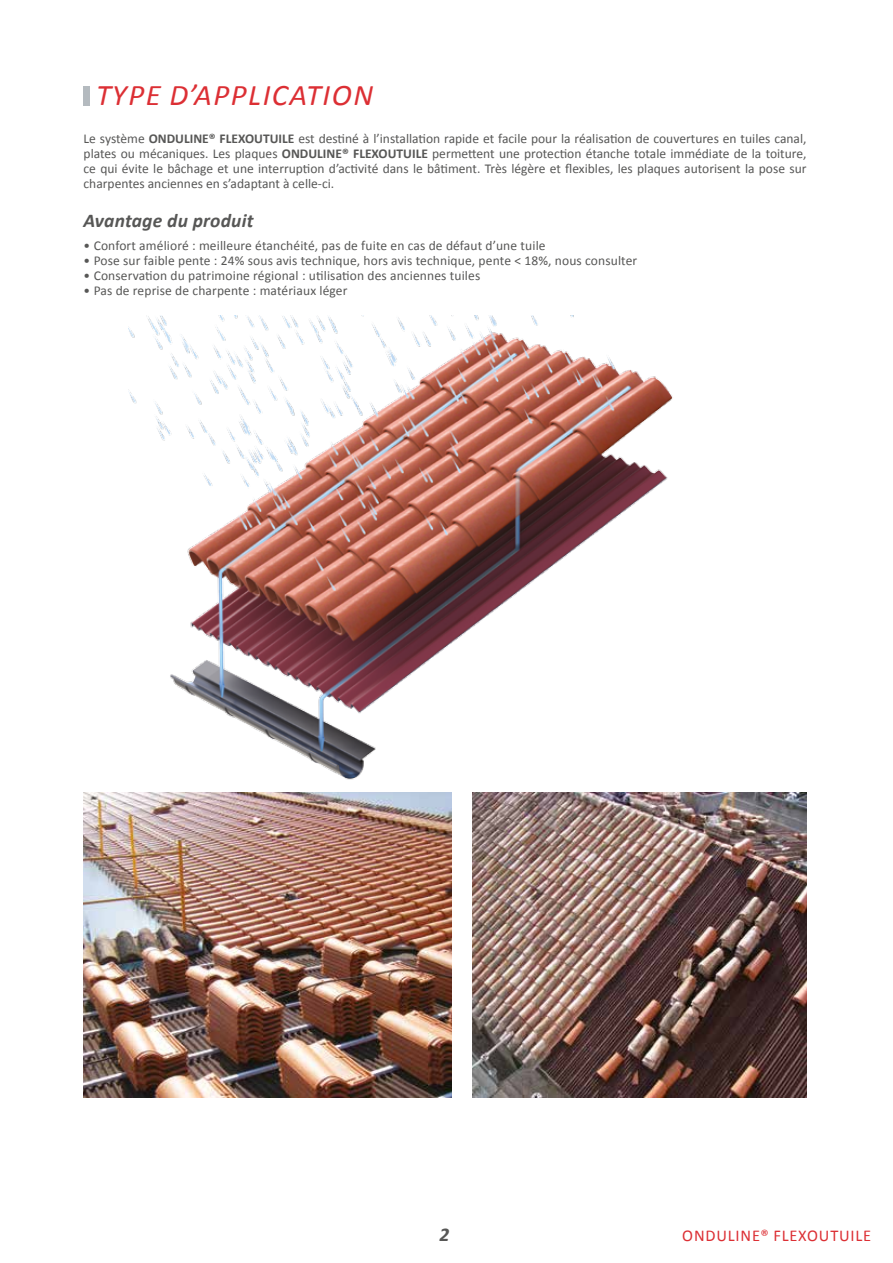
<style>
.page{position:relative;width:893px;height:1263px;background:#fff}
.page>*{position:absolute;margin:0;border:0;box-sizing:border-box;transform-origin:0 0}
.t1{font:italic 30px "Calibri";letter-spacing:.05em;color:#dc2f34}
.t2{font:italic 700 19.5px "Calibri";letter-spacing:.01em;color:#575756}
.t3{font:16.5px "Calibri";letter-spacing:.05em;color:#dc2f34}
.t4{font:13.5px/15px "Calibri";letter-spacing:.01em;color:#575756;text-align:justify}
.s1{font-weight:700}
</style>
<div class="page">
<div style="left:84px;top:86px;width:6px;height:19px;background:#b4babf"></div>
<img style="left:129px;top:316px;width:544px;height:464px">
<img style="left:472px;top:792px;width:334px;height:305px">
<img style="left:84px;top:792px;width:367px;height:305px">
<h1 class="t1" style="left:96px;top:75px;width:279px">TYPE D’APPLICATION</h1>
<p class="t4" style="left:84px;top:132px;width:724px">Le système <span class="s1">ONDULINE® FLEXOUTUILE</span> est destiné à l’installation rapide et facile pour la réalisation de couvertures en tuiles canal, plates ou mécaniques. Les plaques <span class="s1">ONDULINE® FLEXOUTUILE</span> permettent une protection étanche totale immédiate de la toiture, ce qui évite le bâchage et une interruption d’activité dans le bâtiment. Très légère et flexibles, les plaques autorisent la pose sur charpentes anciennes en s’adaptant à celle-ci.</p>
<h2 class="t2" style="left:84px;top:208px;width:171px">Avantage du produit</h2>
<p class="t4" style="left:84px;top:238px;width:463px">• Confort amélioré : meilleure étanchéité, pas de fuite en cas de défaut d’une tuile</p>
<p class="t4" style="left:84px;top:253px;width:555px">• Pose sur faible pente : 24% sous avis technique, hors avis technique, pente &lt; 18%, nous consulter</p>
<p class="t4" style="left:84px;top:268px;width:398px">• Conservation du patrimoine régional : utilisation des anciennes tuiles</p>
<p class="t4" style="left:84px;top:283px;width:265px">• Pas de reprise de charpente : matériaux léger</p>
<h2 class="t2" style="left:439px;top:1222px;width:11px">2</h2>
<p class="t3" style="left:682px;top:1225px;width:191px">ONDULINE® FLEXOUTUILE</p>
</div>
